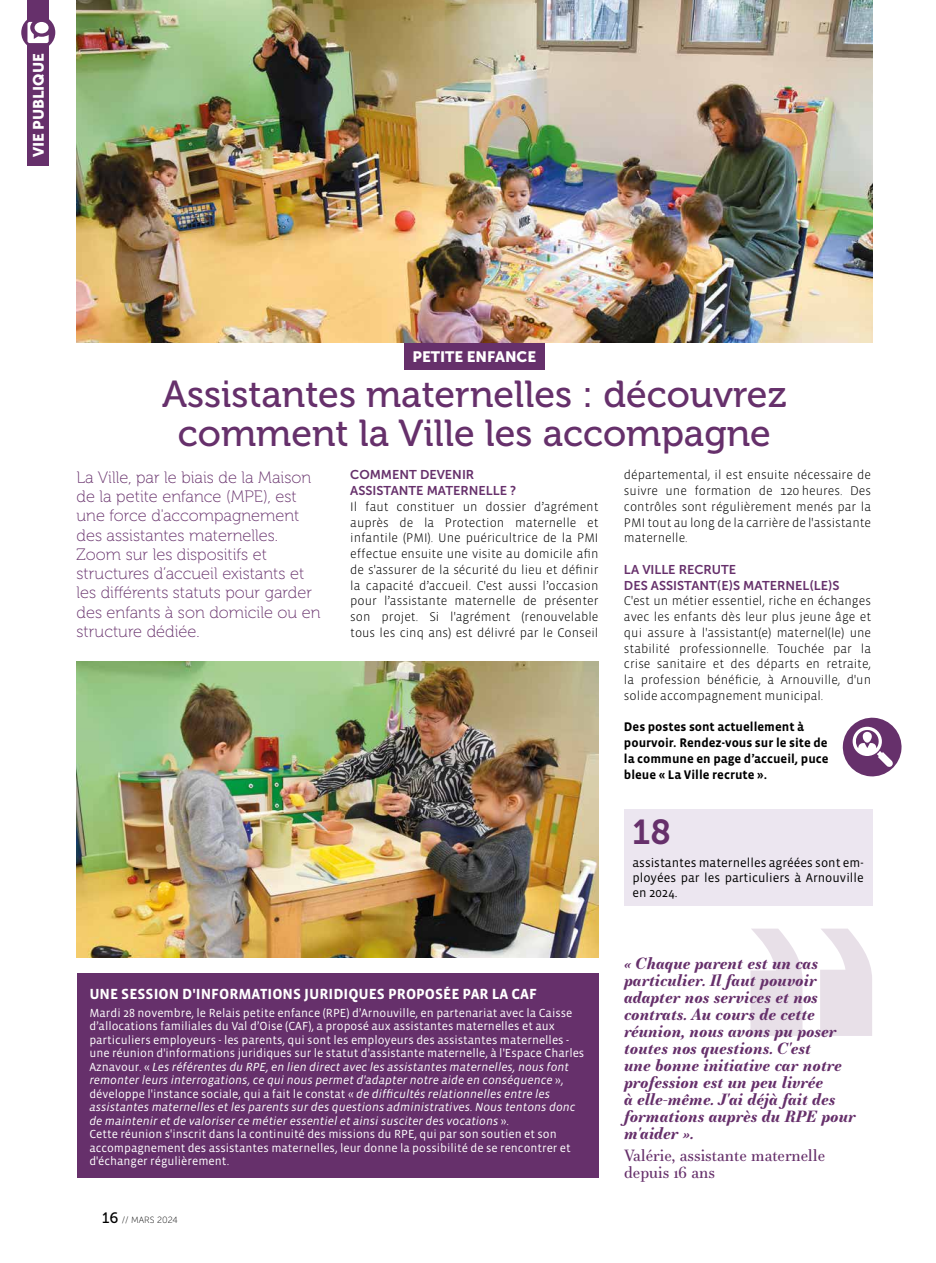
<style>
.page{position:relative;width:936px;height:1263px;background:#fff}
.page>*{position:absolute;margin:0;border:0;box-sizing:border-box;transform-origin:0 0}
.t1{font:37.5px/39px "Museo 500";color:#66306b;text-align:center}
.t2{font:34.5px "Museo Sans 700";color:#66306b}
.t3{font:16.5px/19.4px "Museo 100";color:#66306b}
.t4{font:italic 700 15.75px/17px "Essonnes Text";color:#66306b}
.t5{font:15.75px/17.2px "Essonnes Text";color:#66306b}
.t6{font:700 15px "Vista Sans OTCE";color:#fff}
.t7{font:15px "Museo Sans 900";color:#fff}
.t8{font:300 12.75px/15.8px "Vista Sans OTCE";color:#000;text-align:justify}
.t9{font:700 12.75px/15.8px "Vista Sans OTCE";color:#000}
.t10{font:12.75px/15px "Vista Sans OTCE";color:#000;text-align:justify}
.t11{font:12.75px/15.8px "Museo Sans 700";color:#66306b}
.t12{font:12px/13.5px "Vista Sans OTCE";color:#fff}
.t13{font:9px "Museo Sans 100";color:#000}
.s1{font-style:italic}
.s2{font-family:"Museo Sans 500";font-size:15px}
</style>
<div class="page">
<div style="left:404px;top:342px;width:140px;height:29px;background:#66306b"></div>
<div style="left:27px;top:0;width:22px;height:166px;background:#66306b"></div>
<div style="left:21px;top:15px;width:34px;height:35px;background:#66306b;border-radius:50%"></div>
<svg style="left:27px;top:22px;width:22px;height:21px"></svg>
<div style="left:624px;top:809px;width:248px;height:97px;background:#ece6f0"></div>
<div style="left:77px;top:973px;width:521px;height:205px;background:#66306b"></div>
<img style="left:77px;top:661px;width:521px;height:296px">
<svg style="left:750px;top:928px;width:122px;height:108px"></svg>
<img style="left:77px;top:0;width:795px;height:342px">
<svg style="left:842px;top:717px;width:60px;height:60px"></svg>
<p class="t7" style="left:30px;top:157px;width:106px;rotate:-90deg">VIE PUBLIQUE</p>
<p class="t7" style="left:412px;top:348px;width:125px">PETITE ENFANCE</p>
<h1 class="t1" style="left:162px;top:375px;width:626px">Assistantes maternelles : découvrez comment la Ville les accompagne</h1>
<p class="t3" style="left:77px;top:468px;width:245px">La Ville, par le biais de la Maison de la petite enfance (MPE), est une force d'accompagnement des assistantes maternelles.<br>Zoom sur les dispositifs et structures d’accueil existants et les différents statuts pour garder des enfants à son domicile ou en structure dédiée.</p>
<p class="t11" style="left:350px;top:467px;width:167px">COMMENT DEVENIR<br>ASSISTANTE MATERNELLE ?</p>
<p class="t8" style="left:350px;top:498px;width:250px">Il faut constituer un dossier d’agrément auprès de la Protection maternelle et infantile (PMI). Une puéricultrice de la PMI effectue ensuite une visite au domicile afin de s'assurer de la sécurité du lieu et définir la capacité d’accueil. C'est aussi l’occasion pour l’assistante maternelle de présenter son projet. Si l'agrément (renouvelable tous les cinq ans) est délivré par le Conseil</p>
<p class="t8" style="left:624px;top:467px;width:248px">départemental, il est ensuite nécessaire de suivre une formation de 120 heures. Des contrôles sont régulièrement menés par la PMI tout au long de la carrière de l'assistante maternelle.</p>
<p class="t11" style="left:624px;top:561px;width:217px">LA VILLE RECRUTE<br>DES ASSISTANT(E)S MATERNEL(LE)S</p>
<p class="t8" style="left:624px;top:593px;width:248px">C'est un métier essentiel, riche en échanges avec les enfants dès leur plus jeune âge et qui assure à l'assistant(e) maternel(le) une stabilité professionnelle. Touchée par la crise sanitaire et des départs en retraite, la profession bénéficie, à Arnouville, d'un solide accompagnement municipal.</p>
<p class="t9" style="left:624px;top:719px;width:206px">Des postes sont actuellement à pourvoir. Rendez-vous sur le site de la commune en page d’accueil, puce bleue « La Ville recrute ».</p>
<h2 class="t2" style="left:632px;top:813px;width:40px">18</h2>
<p class="t10" style="left:632px;top:855px;width:233px">assistantes maternelles agréées sont em&shy;ployées par les particuliers à Arnouville en 2024.</p>
<p class="t6" style="left:89px;top:985px;width:449px">UNE SESSION D'INFORMATIONS JURIDIQUES PROPOSÉE PAR LA CAF</p>
<p class="t12" style="left:89px;top:1006px;width:496px">Mardi 28 novembre, le Relais petite enfance (RPE) d’Arnouville, en partenariat avec la Caisse d’allocations familiales du Val d’Oise (CAF), a proposé aux assistantes maternelles et aux particuliers employeurs - les parents, qui sont les employeurs des assistantes maternelles - une réunion d'informations juridiques sur le statut d'assistante maternelle, à l'Espace Charles Aznavour. « <span class="s1">Les référentes du RPE, en lien direct avec les assistantes maternelles, nous font remonter leurs interrogations, ce qui nous permet d'adapter notre aide en conséquence</span> », développe l'instance sociale, qui a fait le constat « <span class="s1">de difficultés relationnelles entre les assistantes maternelles et les parents sur des questions administratives. Nous tentons donc de maintenir et de valoriser ce métier essentiel et ainsi susciter des vocations</span> ».<br>Cette réunion s'inscrit dans la continuité des missions du RPE, qui par son soutien et son accompagnement des assistantes maternelles, leur donne la possibilité de se rencontrer et d'échanger régulièrement.</p>
<p class="t13" style="left:102px;top:1215px;width:77px"><span class="s2">16</span> // MARS 2024</p>
<p class="t4" style="left:624px;top:955px;width:233px">« Chaque parent est un cas particulier. Il faut pouvoir adapter nos services et nos contrats. Au cours de cette réunion, nous avons pu poser toutes nos questions. C'est<br>une bonne initiative car notre profession est un peu livrée<br>à elle-même. J'ai déjà fait des formations auprès du RPE pour m'aider ».</p>
<h3 class="t5" style="left:624px;top:1146px;width:203px">Valérie, assistante maternelle depuis 16 ans</h3>
</div>
